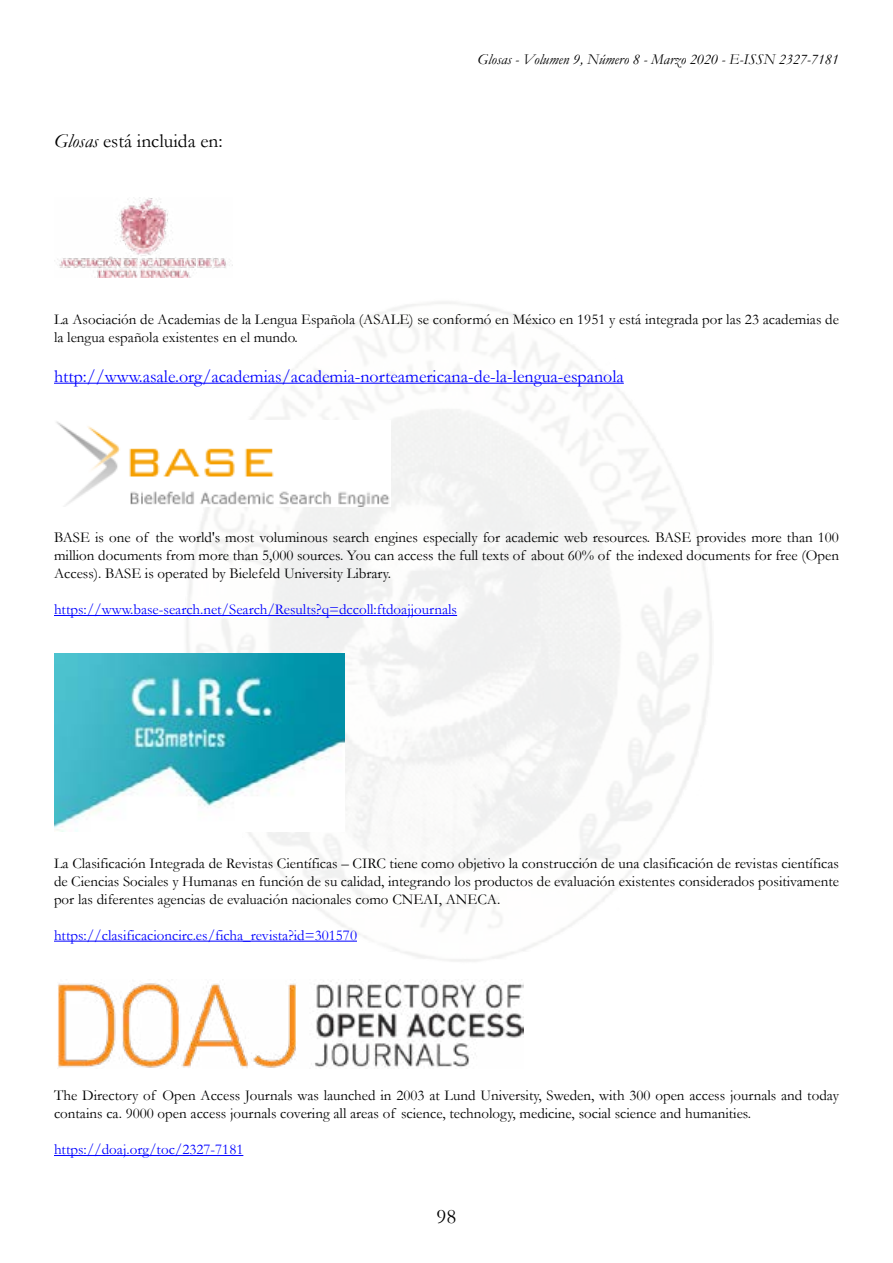
<style>
.page{position:relative;width:893px;height:1263px;background:#fff}
.page>*{position:absolute;margin:0;border:0;box-sizing:border-box;transform-origin:0 0}
.t1{font:21px "Garamond";color:#000}
.t2{font:19.5px "Garamond";color:#000}
.t3{font:18px "Garamond";color:#00f}
.t4{font:15px/18px "Garamond";color:#000}
.t5{font:15px "Garamond";color:#00f}
.t6{font:italic 15px "Garamond";color:#000}
.s1{font-style:italic}
</style>
<div class="page">
<img style="left:149px;top:302px;width:563px;height:660px">
<hr style="left:54px;top:383px;width:570px;height:1px;background:#00f">
<hr style="left:54px;top:615px;width:403px;height:1px;background:#00f">
<hr style="left:54px;top:941px;width:303px;height:1px;background:#00f">
<hr style="left:54px;top:1155px;width:189px;height:1px;background:#00f">
<img style="left:54px;top:197px;width:179px;height:80px">
<img style="left:56px;top:421px;width:334px;height:85px">
<img style="left:54px;top:653px;width:290px;height:179px">
<img style="left:58px;top:979px;width:466px;height:90px">
<h2 class="t2" style="left:54px;top:128px;width:170px"><span class="s1">Glosas</span> está incluida en:</h2>
<p class="t6" style="left:477px;top:49px;width:363px">Glosas - Volumen 9, Número 8 - Marzo 2020 - E-ISSN 2327-7181</p>
<p class="t4" style="left:54px;top:310px;width:786px">La Asociación de Academias de la Lengua Española (ASALE) se conformó en México en 1951 y está integrada por las 23 academias de la lengua española existentes en el mundo.</p>
<p class="t3" style="left:54px;top:364px;width:571px">http://www.asale.org/academias/academia-norteamericana-de-la-lengua-espanola</p>
<p class="t4" style="left:54px;top:528px;width:786px;text-align:justify">BASE is one of the world's most voluminous search engines especially for academic web resources. BASE provides more than 100 million documents from more than 5,000 sources. You can access the full texts of about 60% of the indexed documents for free (Open Access). BASE is operated by Bielefeld University Library.</p>
<p class="t5" style="left:54px;top:600px;width:405px">https://www.base-search.net/Search/Results?q=dccoll:ftdoajjournals</p>
<p class="t4" style="left:54px;top:854px;width:786px;text-align:justify">La Clasificación Integrada de Revistas Científicas – CIRC tiene como objetivo la construcción de una clasificación de revistas científicas de Ciencias Sociales y Humanas en función de su calidad, integrando los productos de evaluación existentes considerados positivamente por las diferentes agencias de evaluación nacionales como CNEAI, ANECA.</p>
<p class="t5" style="left:54px;top:925px;width:305px">https://clasificacioncirc.es/ficha_revista?id=301570</p>
<p class="t4" style="left:54px;top:1086px;width:786px">The Directory of Open Access Journals was launched in 2003 at Lund University, Sweden, with 300 open access journals and today contains ca. 9000 open access journals covering all areas of science, technology, medicine, social science and humanities.</p>
<p class="t5" style="left:54px;top:1139px;width:191px">https://doaj.org/toc/2327-7181</p>
<h1 class="t1" style="left:437px;top:1202px;width:21px">98</h1>
</div>
